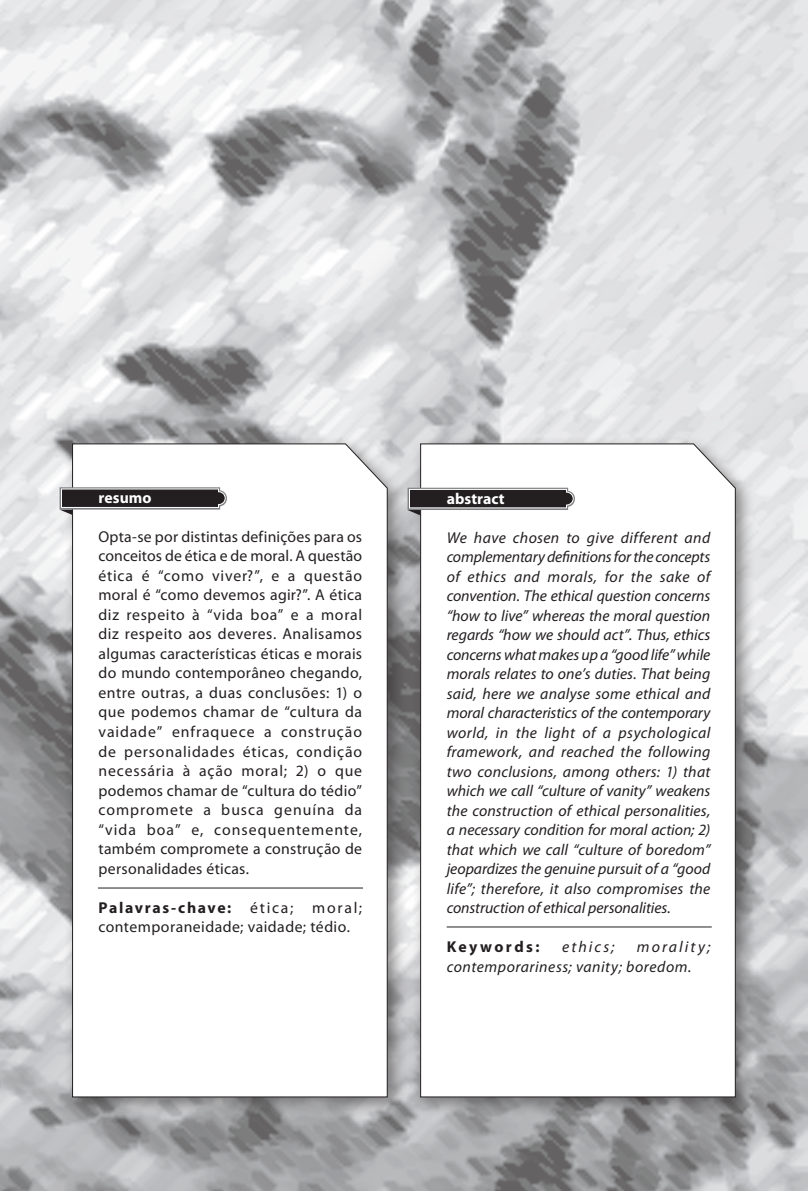
<style>
.page{position:relative;width:808px;height:1191px;background:#fff}
.page>*{position:absolute;margin:0;border:0;box-sizing:border-box;transform-origin:0 0}
.t1{font:italic 15.75px/19.5px "Myriad Pro";letter-spacing:.02em;color:#231f20;text-align:justify}
.t2{font:15.75px/19.5px "Myriad Pro";letter-spacing:.02em;color:#231f20;text-align:justify}
.t3{font:700 15.75px "Myriad Pro";letter-spacing:.005em;color:#fff}
.t4{font:700 15.75px "Myriad Pro";letter-spacing:.145em;color:#231f20}
.s1{font-weight:700}
</style>
<div class="page">
<img style="left:0;top:0;width:807px;height:1191px">
<div style="left:64px;top:435px;width:343px;height:682px;background:#231f20;opacity:.5"></div>
<svg style="left:72px;top:443px;width:316px;height:654px"></svg>
<div style="left:412px;top:435px;width:343px;height:682px;background:#231f20;opacity:.5"></div>
<svg style="left:420px;top:443px;width:316px;height:654px"></svg>
<svg style="left:60px;top:487px;width:167px;height:28px"></svg>
<svg style="left:408px;top:488px;width:167px;height:27px"></svg>
<hr style="left:98px;top:887px;width:265px;height:1px;background:#231f20">
<hr style="left:447px;top:926px;width:265px;height:1px;background:#231f20">
<p class="t3" style="left:98px;top:487px;width:55px">resumo</p>
<p class="t2" style="left:98px;top:526px;width:265px">Opta-se por distintas definições para os conceitos de ética e de moral. A questão ética é “como viver?”, e a questão moral é “como devemos agir?”. A ética diz respeito à “vida boa” e a moral diz respeito aos deveres. Analisamos algumas características éticas e morais do mundo contemporâneo chegando, entre outras, a duas conclusões: 1) o que podemos chamar de “cultura da vaidade” enfraquece a construção de personalidades éticas, condição necessária à ação moral; 2) o que podemos chamar de “cultura do tédio” compromete a busca genuína da “vida boa” e, consequentemente, também compromete a construção de personalidades éticas.</p>
<p class="t2" style="left:98px;top:897px;width:265px"><span class="s1">Palavras-chave:</span> ética; moral; contemporaneidade; vaidade; tédio.</p>
<p class="t3" style="left:447px;top:488px;width:59px">abstract</p>
<p class="t1" style="left:447px;top:527px;width:265px">We have chosen to give different and complementary definitions for the concepts of ethics and morals, for the sake of convention. The ethical question concerns “how to live” whereas the moral question regards “how we should act”. Thus, ethics concerns what makes up a “good life” while morals relates to one’s duties. That being said, here we analyse some ethical and moral characteristics of the contemporary world, in the light of a psychological framework, and reached the following two conclusions, among others: 1) that which we call “culture of vanity” weakens the construction of ethical personalities, a necessary condition for moral action; 2) that which we call “culture of boredom” jeopardizes the genuine pursuit of a “good life”; therefore, it also compromises the construction of ethical personalities.</p>
<p class="t4" style="left:447px;top:936px;width:94px">Keywords:</p>
<p class="t1" style="left:562px;top:937px;width:54px">ethics;</p>
<p class="t1" style="left:447px;top:937px;width:265px;text-indent:190px">morality; contemporariness; vanity; boredom.</p>
</div>
